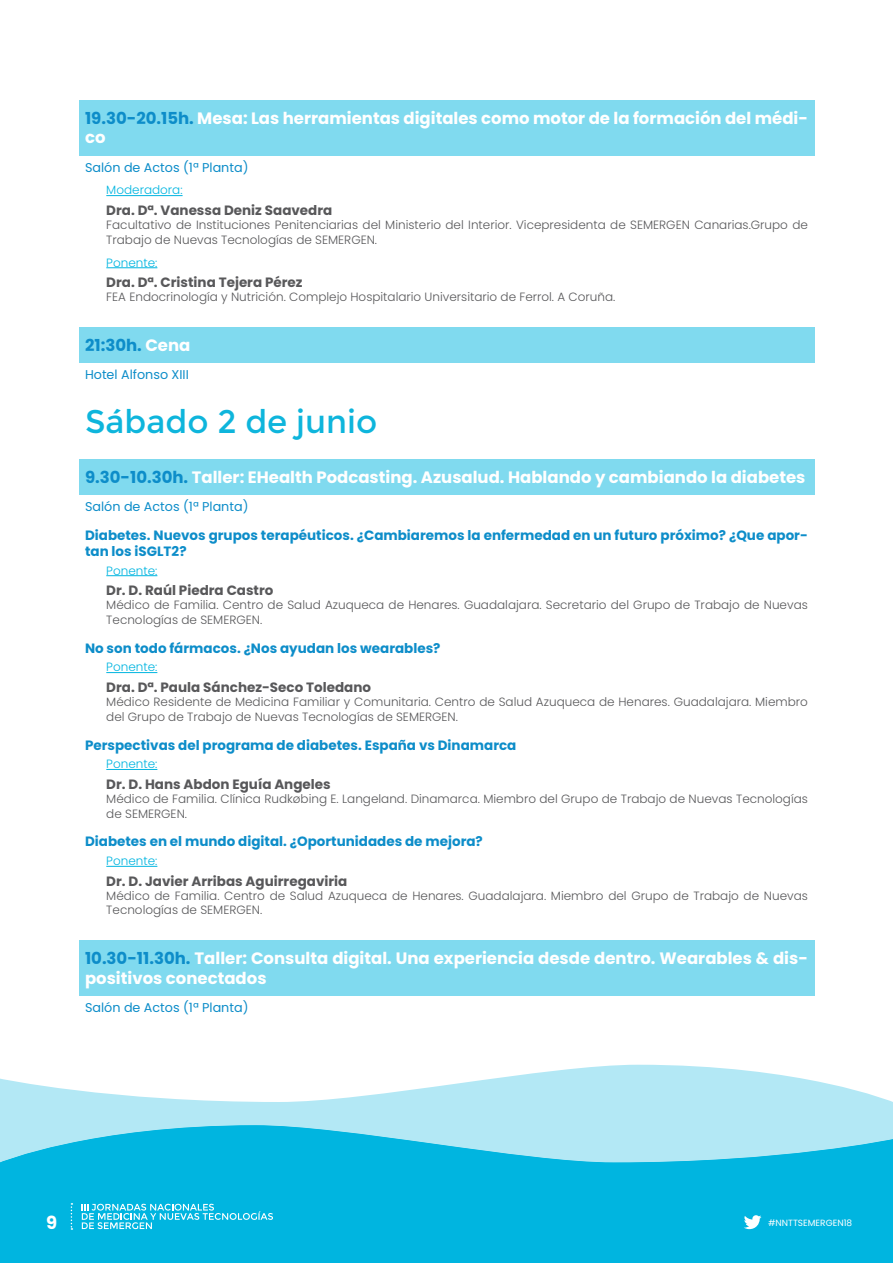
<style>
.page{position:relative;width:893px;height:1263px;background:#fff}
.page>*{position:absolute;margin:0;border:0;box-sizing:border-box;transform-origin:0 0}
.t1{font:45px "NATS";color:#0eb5dc}
.t2{font:700 18px "Poppins";color:#fff}
.t3{font:700 16.5px/19.8px "Poppins";color:#fff}
.t4{font:700 16.5px "Poppins";color:#0d8dc9}
.t5{font:700 13.5px/16.2px "Poppins";color:#0d8dc9}
.t6{font:700 13.5px "Poppins";color:#58585a}
.t7{font:12.75px "Poppins";color:#0d8dc9}
.t8{font:300 12px/14.4px "Poppins";color:#58585a}
.t9{font:300 12px "Poppins";color:#00b5e0}
.t10{font:9px "Poppins";color:#fff}
.s1{color:#0d8dc9}
.s2{color:#fff}
</style>
<div class="page">
<div style="left:0;top:1125px;width:893px;height:138px;background:#00b5e0"></div>
<svg style="left:0;top:1065px;width:892px;height:60px;fill:#b3e8f5"></svg>
<svg style="left:0;top:1125px;width:892px;height:131px;background:#1cbde3"></svg>
<svg style="left:82px;top:1204px;width:191px;height:25px;background:#37c4e6"></svg>
<svg style="left:71px;top:1203px;width:1px;height:27px"></svg>
<svg style="left:744px;top:1215px;width:17px;height:14px"></svg>
<div style="left:79px;top:100px;width:735px;height:56px;background:#80daef"></div>
<hr style="left:106px;top:195px;width:77px;height:1px;background:#00b5e0">
<hr style="left:106px;top:267px;width:51px;height:1px;background:#00b5e0">
<div style="left:79px;top:327px;width:735px;height:36px;background:#80daef"></div>
<div style="left:79px;top:459px;width:735px;height:36px;background:#80daef"></div>
<hr style="left:106px;top:575px;width:51px;height:1px;background:#00b5e0">
<hr style="left:106px;top:672px;width:51px;height:1px;background:#00b5e0">
<hr style="left:106px;top:769px;width:51px;height:1px;background:#00b5e0">
<hr style="left:106px;top:866px;width:51px;height:1px;background:#00b5e0">
<div style="left:79px;top:940px;width:735px;height:56px;background:#80daef"></div>
<h3 class="t3" style="left:85px;top:108px;width:724px"><span class="s1">19.30-20.15h.</span> Mesa: Las herramientas digitales como motor de la formación del médi&shy;co</h3>
<p class="t7" style="left:85px;top:160px;width:165px">Salón de Actos (1ª Planta)</p>
<p class="t9" style="left:106px;top:183px;width:78px">Moderadora:</p>
<p class="t6" style="left:106px;top:202px;width:228px">Dra. Dª. Vanessa Deniz Saavedra</p>
<p class="t8" style="left:106px;top:218px;width:703px">Facultativo de Instituciones Penitenciarias del Ministerio del Interior. Vicepresidenta de SEMERGEN Canarias.Grupo de<br>Trabajo de Nuevas Tecnologías de SEMERGEN.</p>
<p class="t9" style="left:106px;top:255px;width:53px">Ponente:</p>
<p class="t6" style="left:106px;top:274px;width:198px">Dra. Dª. Cristina Tejera Pérez</p>
<p class="t8" style="left:106px;top:290px;width:510px">FEA Endocrinología y Nutrición. Complejo Hospitalario Universitario de Ferrol. A Coruña.</p>
<h3 class="t4" style="left:85px;top:336px;width:107px">21:30h. <span class="s2">Cena</span></h3>
<p class="t7" style="left:85px;top:367px;width:105px">Hotel Alfonso XIII</p>
<h1 class="t1" style="left:85px;top:391px;width:294px">Sábado 2 de junio</h1>
<h3 class="t3" style="left:85px;top:467px;width:722px"><span class="s1">9.30-10.30h.</span> Taller: EHealth Podcasting. Azusalud. Hablando y cambiando la diabetes</h3>
<p class="t7" style="left:85px;top:499px;width:165px">Salón de Actos (1ª Planta)</p>
<p class="t5" style="left:85px;top:527px;width:724px">Diabetes. Nuevos grupos terapéuticos. ¿Cambiaremos la enfermedad en un futuro próximo? ¿Que apor&shy;tan los iSGLT2?</p>
<p class="t9" style="left:106px;top:563px;width:53px">Ponente:</p>
<p class="t6" style="left:106px;top:582px;width:169px">Dr. D. Raúl Piedra Castro</p>
<p class="t8" style="left:106px;top:598px;width:703px">Médico de Familia. Centro de Salud Azuqueca de Henares. Guadalajara. Secretario del Grupo de Trabajo de Nuevas<br>Tecnologías de SEMERGEN.</p>
<p class="t5" style="left:85px;top:640px;width:357px">No son todo fármacos. ¿Nos ayudan los wearables?</p>
<p class="t9" style="left:106px;top:660px;width:53px">Ponente:</p>
<p class="t6" style="left:106px;top:679px;width:266px">Dra. Dª. Paula Sánchez-Seco Toledano</p>
<p class="t8" style="left:106px;top:695px;width:703px">Médico Residente de Medicina Familiar y Comunitaria. Centro de Salud Azuqueca de Henares. Guadalajara. Miembro del Grupo de Trabajo de Nuevas Tecnologías de SEMERGEN.</p>
<p class="t5" style="left:85px;top:737px;width:433px">Perspectivas del programa de diabetes. España vs Dinamarca</p>
<p class="t9" style="left:106px;top:757px;width:53px">Ponente:</p>
<p class="t6" style="left:106px;top:776px;width:226px">Dr. D. Hans Abdon Eguía Angeles</p>
<p class="t8" style="left:106px;top:792px;width:703px">Médico de Familia. Clínica Rudkøbing E. Langeland. Dinamarca. Miembro del Grupo de Trabajo de Nuevas Tecnologías de SEMERGEN.</p>
<p class="t5" style="left:85px;top:834px;width:399px">Diabetes en el mundo digital. ¿Oportunidades de mejora?</p>
<p class="t9" style="left:106px;top:854px;width:53px">Ponente:</p>
<p class="t6" style="left:106px;top:873px;width:243px">Dr. D. Javier Arribas Aguirregaviria</p>
<p class="t8" style="left:106px;top:889px;width:703px">Médico de Familia. Centro de Salud Azuqueca de Henares. Guadalajara. Miembro del Grupo de Trabajo de Nuevas<br>Tecnologías de SEMERGEN.</p>
<h3 class="t3" style="left:85px;top:948px;width:724px"><span class="s1">10.30-11.30h.</span> Taller: Consulta digital. Una experiencia desde dentro. Wearables &amp; dis&shy;positivos conectados</h3>
<p class="t7" style="left:85px;top:1000px;width:165px">Salón de Actos (1ª Planta)</p>
<h2 class="t2" style="left:46px;top:1212px;width:13px">9</h2>
<p class="t10" style="left:768px;top:1218px;width:86px">#NNTTSEMERGEN18</p>
</div>
